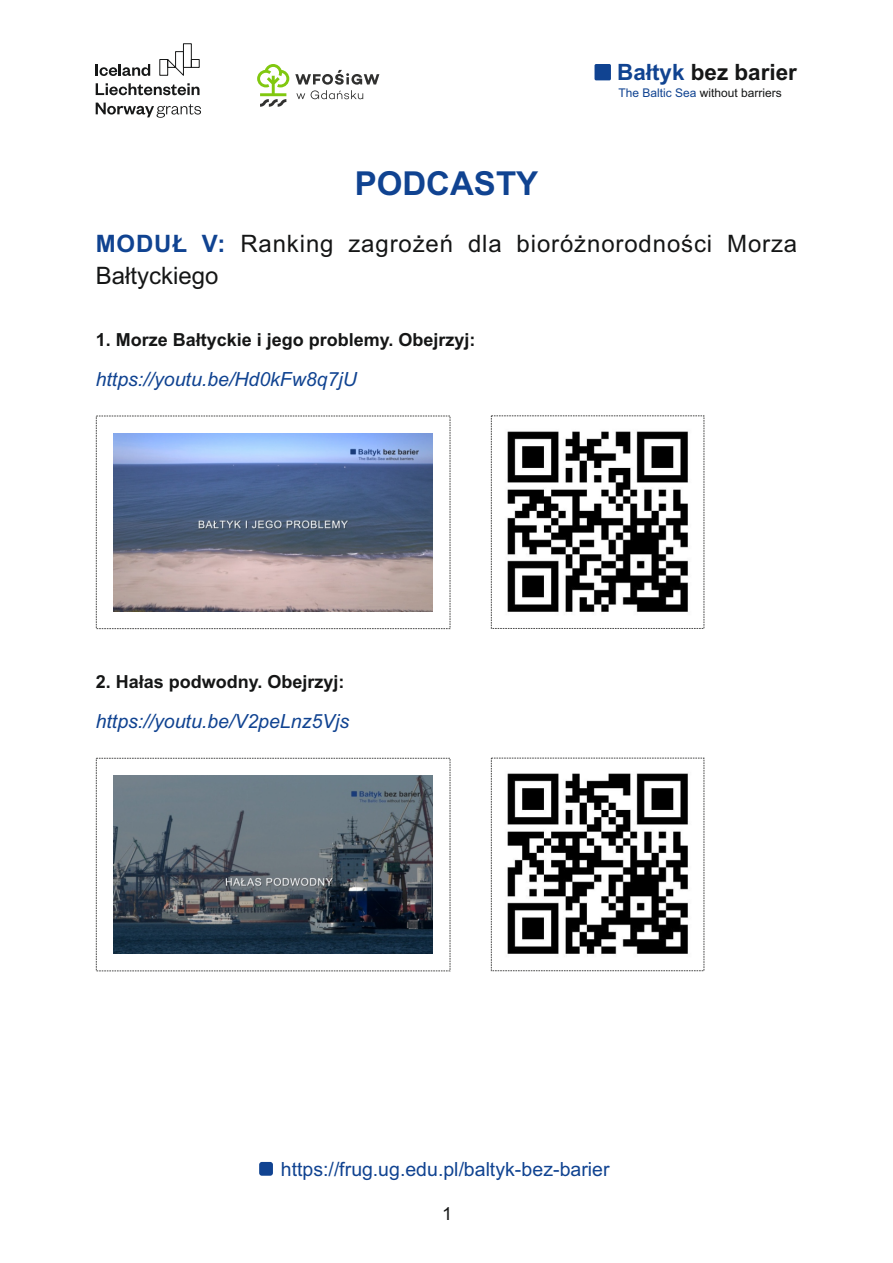
<style>
.page{position:relative;width:893px;height:1263px;background:#fff}
.page>*{position:absolute;margin:0;border:0;box-sizing:border-box;transform-origin:0 0}
.t1{font:700 33px "Arial";color:#104391}
.t2{font:24px/32.1px "Arial";letter-spacing:.035em;color:#151616}
.t3{font:700 22.5px "Arial";color:#151616}
.t4{font:italic 19.5px "Arial";color:#104391}
.t5{font:19.5px "Arial";color:#104391}
.t6{font:700 18px "Arial";color:#151616}
.t7{font:18px "Arial";color:#151616}
.t8{font:12px "Arial";color:#151616}
.s1{color:#104391}
.s2{font-weight:700;color:#104391}
</style>
<div class="page">
<div style="left:183px;top:43px;width:9px;height:25px;border:1px solid #171818"></div>
<svg style="left:96px;top:51px;width:104px;height:44px"></svg>
<svg style="left:96px;top:103px;width:105px;height:15px"></svg>
<svg style="left:257px;top:64px;width:32px;height:43px"></svg>
<svg style="left:295px;top:70px;width:84px;height:29px"></svg>
<div style="left:594px;top:64px;width:17px;height:16px;background:#104391;border-radius:2px"></div>
<div style="left:259px;top:1162px;width:14px;height:14px;background:#104391;border-radius:3px"></div>
<img style="left:507px;top:431px;width:181px;height:181px">
<img style="left:114px;top:775px;width:318px;height:179px">
<img style="left:507px;top:773px;width:181px;height:181px">
<img style="left:114px;top:433px;width:318px;height:179px">
<p class="t3" style="left:617px;top:64px;width:181px"><span class="s1">Bałtyk</span> bez barier</p>
<p class="t8" style="left:619px;top:89px;width:165px"><span class="s1">The Baltic Sea</span> without barriers</p>
<h1 class="t1" style="left:355px;top:171px;width:185px">PODCASTY</h1>
<h2 class="t2" style="left:96px;top:229px;width:703px"><span class="s2">MODUŁ V:</span> Ranking zagrożeń dla bioróżnorodności Morza<br>Bałtyckiego</h2>
<p class="t6" style="left:96px;top:333px;width:381px">1. Morze Bałtyckie i jego problemy. Obejrzyj:</p>
<p class="t4" style="left:96px;top:372px;width:263px">https://youtu.be/Hd0kFw8q7jU</p>
<p class="t6" style="left:96px;top:675px;width:250px">2. Hałas podwodny. Obejrzyj:</p>
<p class="t4" style="left:96px;top:714px;width:255px">https://youtu.be/V2peLnz5Vjs</p>
<p class="t5" style="left:281px;top:1162px;width:330px">https://frug.ug.edu.pl/baltyk-bez-barier</p>
<p class="t7" style="left:442px;top:1207px;width:12px">1</p>
</div>
